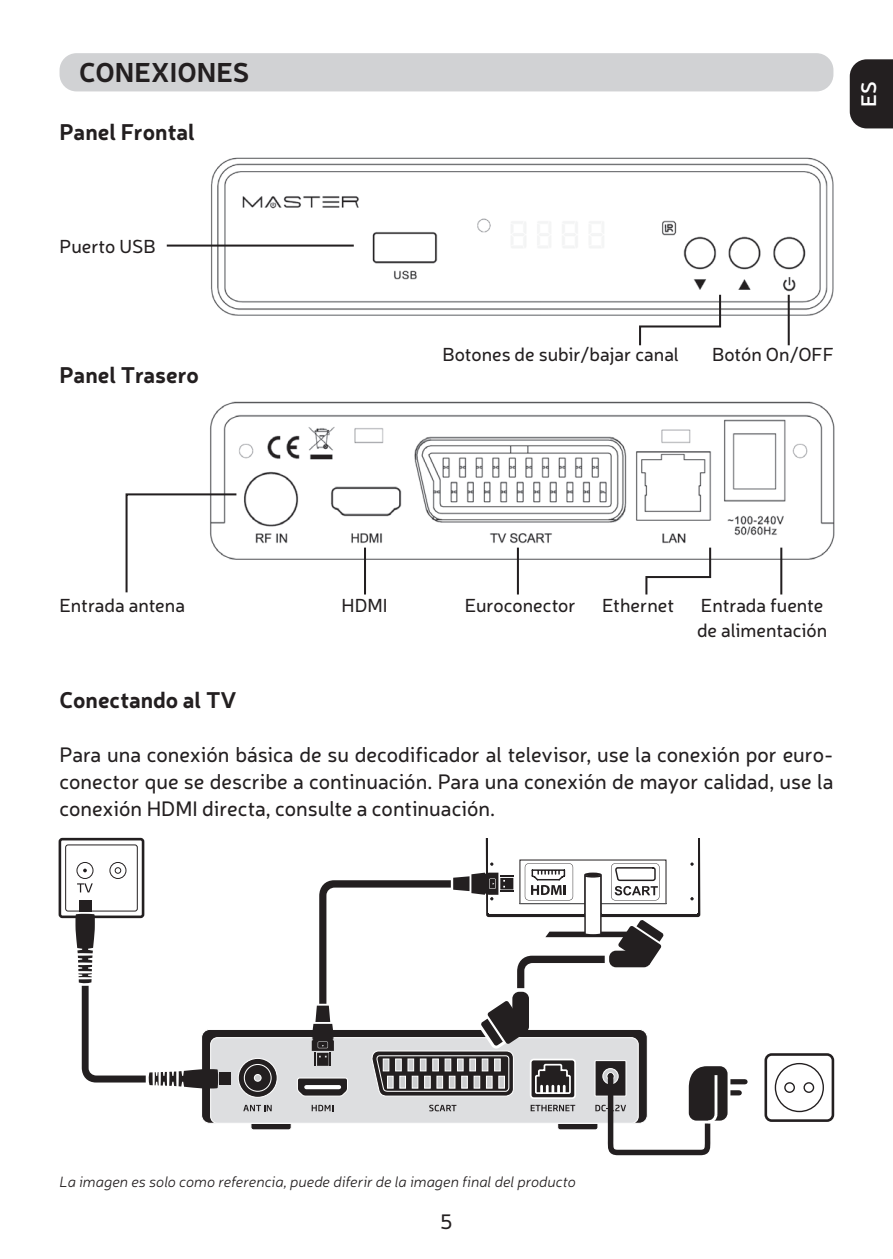
<style>
.page{position:relative;width:893px;height:1259px;background:#fff}
.page>*{position:absolute;margin:0;border:0;box-sizing:border-box;transform-origin:0 0}
.t1{font:700 27px "Neris";color:#231f20}
.t2{font:700 22.5px "Neris";color:#231f20}
.t3{font:21px/27px "Neris";color:#231f20;text-align:justify}
.t4{font:600 21px "Neris";color:#fff}
.t5{font:18.9px/24.3px "Neris";color:#231f20}
.t6{font:italic 300 15px "Neris";color:#231f20}
</style>
<div class="page">
<div style="left:850px;top:59px;width:43px;height:69px;background:#231f20"></div>
<svg style="left:251px;top:1117px;width:40px;height:13px"></svg>
<div style="left:250px;top:1117px;width:42px;height:13px;border:1px solid #fff;border-radius:3px"></div>
<div style="left:211px;top:1037px;width:427px;height:86px;background:#dddee0;border-radius:7px"></div>
<svg style="left:238px;top:1058px;width:39px;height:39px"></svg>
<div style="left:238px;top:1058px;width:40px;height:40px;border:1px solid #fff;border-radius:50%"></div>
<div style="left:244px;top:1064px;width:27px;height:27px;background:#231f20;border-radius:50%"></div>
<div style="left:244px;top:1064px;width:28px;height:27px;border:1px solid #fff;border-radius:50%"></div>
<div style="left:254px;top:1074px;width:7px;height:7px;background:#cdced0;border-radius:50%"></div>
<div style="left:254px;top:1074px;width:8px;height:7px;border:1px solid #fff;border-radius:50%"></div>
<svg style="left:243px;top:1105px;width:29px;height:6px"></svg>
<div style="left:59px;top:838px;width:85px;height:80px;border:3px solid #231f20;border-radius:2px"></div>
<div style="left:65px;top:844px;width:73px;height:67px;border:1px solid #231f20;border-radius:2px"></div>
<svg style="left:110px;top:862px;width:16px;height:16px"></svg>
<div style="left:109px;top:862px;width:17px;height:17px;border:1px solid #231f20;border-radius:50%"></div>
<svg style="left:115px;top:867px;width:6px;height:6px"></svg>
<div style="left:77px;top:862px;width:16px;height:17px;border:1px solid #231f20;border-radius:50%"></div>
<svg style="left:83px;top:868px;width:4px;height:4px"></svg>
<svg style="left:77px;top:883px;width:16px;height:9px"></svg>
<div style="left:79px;top:901px;width:13px;height:11px;background:#231f20"></div>
<div style="left:220px;top:1072px;width:11px;height:13px;background:#231f20"></div>
<svg style="left:75px;top:914px;width:143px;height:174px"></svg>
<div style="left:764px;top:1053px;width:70px;height:69px;border:3px solid #231f20;border-radius:6px"></div>
<svg style="left:774px;top:1062px;width:50px;height:51px"></svg>
<div style="left:721px;top:1079px;width:24px;height:5px;background:#231f20"></div>
<div style="left:715px;top:1090px;width:24px;height:5px;background:#231f20"></div>
<svg style="left:296px;top:838px;width:434px;height:318px"></svg>
<img style="left:211px;top:157px;width:623px;height:163px">
<img style="left:210px;top:401px;width:625px;height:163px">
<div style="left:60px;top:53px;width:773px;height:38px;background:#d1d2d4;border-radius:17px"></div>
<svg style="left:125px;top:492px;width:113px;height:101px"></svg>
<hr style="left:364px;top:547px;width:2px;height:47px;background:#231f20">
<hr style="left:517px;top:547px;width:2px;height:47px;background:#231f20">
<svg style="left:644px;top:545px;width:68px;height:50px"></svg>
<svg style="left:638px;top:293px;width:84px;height:53px"></svg>
<hr style="left:780px;top:547px;width:2px;height:47px;background:#231f20">
<hr style="left:788px;top:295px;width:2px;height:50px;background:#231f20">
<hr style="left:167px;top:244px;width:187px;height:3px;background:#231f20">
<p class="t1" style="left:79px;top:53px;width:172px">CONEXIONES</p>
<p class="t2" style="left:60px;top:116px;width:137px">Panel Frontal</p>
<p class="t5" style="left:60px;top:233px;width:98px">Puerto USB</p>
<p class="t2" style="left:60px;top:359px;width:141px">Panel Trasero</p>
<p class="t4" style="left:854px;top:107px;width:27px;rotate:-90deg">ES</p>
<p class="t5" style="left:442px;top:341px;width:238px">Botones de subir/bajar canal</p>
<p class="t5" style="left:712px;top:341px;width:123px">Botón On/OFF</p>
<p class="t5" style="left:60px;top:593px;width:127px">Entrada antena</p>
<p class="t5" style="left:342px;top:593px;width:48px">HDMI</p>
<p class="t5" style="left:465px;top:593px;width:112px">Euroconector</p>
<p class="t5" style="left:602px;top:593px;width:74px">Ethernet</p>
<p class="t5" style="left:697px;top:593px;width:132px">Entrada fuente de alimentación</p>
<p class="t2" style="left:60px;top:683px;width:179px">Conectando al TV</p>
<p class="t3" style="left:60px;top:740px;width:775px">Para una conexión básica de su decodificador al televisor, use la conexión por euro&shy;conector que se describe a continuación. Para una conexión de mayor calidad, use la conexión HDMI directa, consulte a continuación.</p>
<p class="t6" style="left:60px;top:1172px;width:518px">La imagen es solo como referencia, puede diferir de la imagen final del producto</p>
<p class="t3" style="left:440px;top:1207px;width:14px">5</p>
</div>
